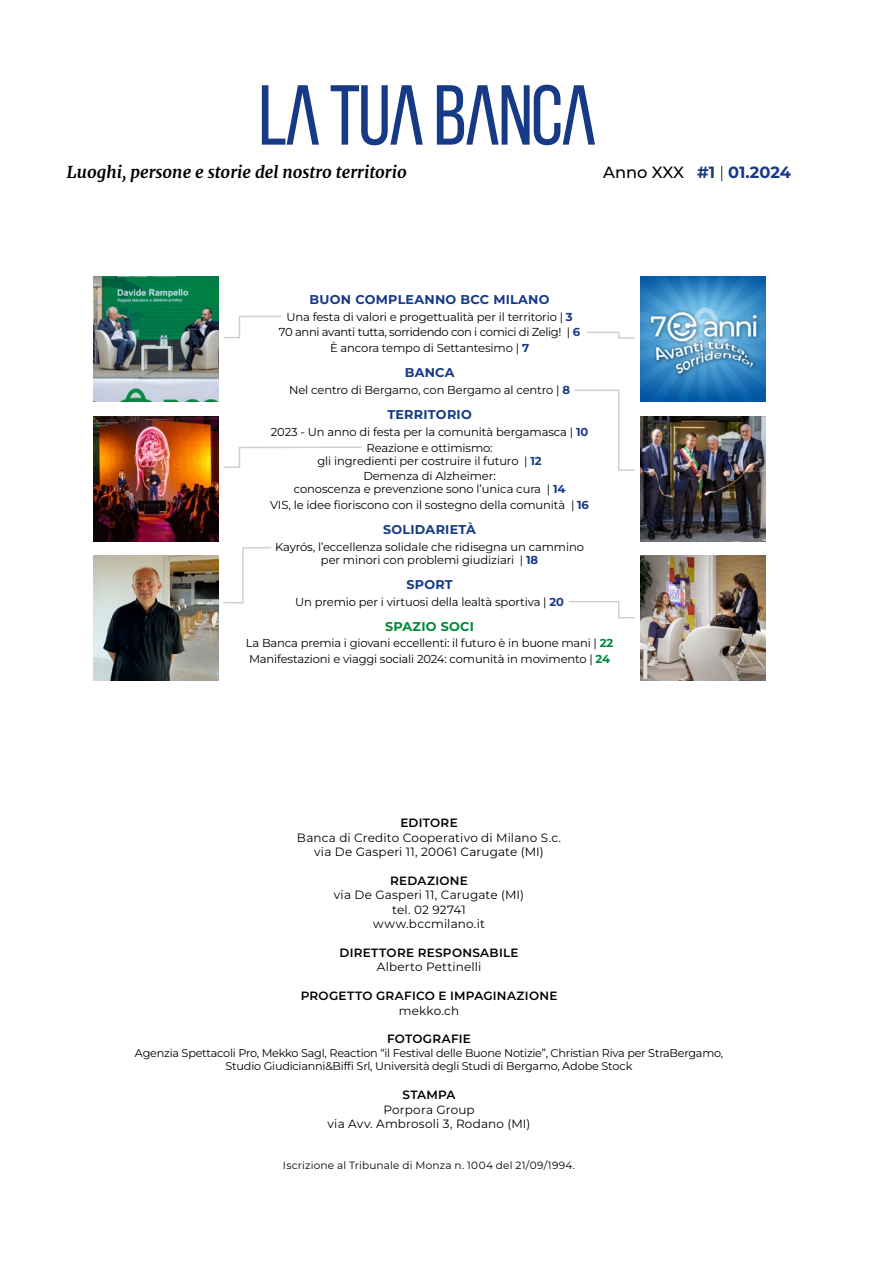
<style>
.page{position:relative;width:893px;height:1263px;background:#fff}
.page>*{position:absolute;margin:0;border:0;box-sizing:border-box;transform-origin:0 0}
.t1{font:italic 700 16.5px "Merriweather";color:#000}
.t2{font:700 16.2px "Montserrat";letter-spacing:-.005em;color:#173a86}
.t3{font:700 12.75px "Montserrat";letter-spacing:.02em;color:#173a86}
.t4{font:700 12.75px "Montserrat";letter-spacing:.02em;color:#008939}
.t5{font:12px/14.4px "Montserrat";letter-spacing:.015em;color:#000;text-align:center}
.t6{font:600 12px "Montserrat";letter-spacing:.025em;color:#000}
.t7{font:11.55px/15.9px "Montserrat";letter-spacing:-.01em;color:#000;text-align:center}
.t8{font:11.25px/13.5px "Montserrat";letter-spacing:-.02em;color:#000;text-align:center}
.t9{font:10.5px "Montserrat";letter-spacing:.02em;color:#000}
.s1{font-weight:500;color:#000}
.s2{font-weight:300;color:#000}
.s3{font-weight:700;color:#173a86}
.s4{font-weight:700;color:#008939}
</style>
<div class="page">
<img style="left:93px;top:277px;width:125px;height:125px">
<img style="left:640px;top:416px;width:125px;height:125px">
<img style="left:640px;top:276px;width:125px;height:125px">
<img style="left:93px;top:416px;width:125px;height:125px">
<svg style="left:223px;top:315px;width:59px;height:24px"></svg>
<svg style="left:223px;top:446px;width:139px;height:22px"></svg>
<svg style="left:574px;top:389px;width:61px;height:82px"></svg>
<svg style="left:587px;top:331px;width:48px;height:8px"></svg>
<svg style="left:568px;top:601px;width:67px;height:18px"></svg>
<svg style="left:223px;top:547px;width:49px;height:57px"></svg>
<svg style="left:262px;top:85px;width:57px;height:60px"></svg>
<svg style="left:331px;top:85px;width:92px;height:60px"></svg>
<svg style="left:437px;top:85px;width:158px;height:60px"></svg>
<img style="left:94px;top:556px;width:124px;height:125px">
<img style="left:640px;top:555px;width:126px;height:125px">
<h1 class="t1" style="left:67px;top:160px;width:341px">Luoghi, persone e storie del nostro territorio</h1>
<h2 class="t2" style="left:603px;top:161px;width:190px"><span class="s1">Anno XXX</span> #1 <span class="s2">|</span> 01.2024</h2>
<p class="t3" style="left:310px;top:291px;width:241px">BUON COMPLEANNO BCC MILANO</p>
<p class="t7" style="left:279px;top:308px;width:303px">Una festa di valori e progettualità per il territorio | <span class="s3">3<br></span>70 anni avanti tutta, sorridendo con i comici di Zelig! | <span class="s3">6<br></span>È ancora tempo di Settantesimo | <span class="s3">7</span></p>
<p class="t3" style="left:405px;top:364px;width:51px">BANCA</p>
<p class="t7" style="left:289px;top:382px;width:282px">Nel centro di Bergamo, con Bergamo al centro | <span class="s3">8</span></p>
<p class="t3" style="left:387px;top:406px;width:86px">TERRITORIO</p>
<p class="t7" style="left:271px;top:423px;width:319px">2023 - Un anno di festa per la comunità bergamasca | <span class="s3">10<br></span>Reazione e ottimismo:</p>
<p class="t7" style="left:317px;top:452px;width:226px">gli ingredienti per costruire il futuro | <span class="s3">12<br></span>Demenza di Alzheimer:</p>
<p class="t7" style="left:270px;top:481px;width:320px">conoscenza e prevenzione sono l’unica cura | <span class="s3">14<br></span>VIS, le idee fioriscono con il sostegno della comunità | <span class="s3">16</span></p>
<p class="t3" style="left:383px;top:521px;width:94px">SOLIDARIETÀ</p>
<p class="t7" style="left:275px;top:540px;width:310px;line-height:12.9px">Kayrós, l’eccellenza solidale che ridisegna un cammino per minori con problemi giudiziari | <span class="s3">18</span></p>
<p class="t3" style="left:406px;top:576px;width:48px">SPORT</p>
<p class="t7" style="left:295px;top:593px;width:270px">Un premio per i virtuosi della lealtà sportiva | <span class="s3">20</span></p>
<p class="t4" style="left:385px;top:617px;width:90px">SPAZIO SOCI</p>
<p class="t7" style="left:246px;top:635px;width:369px;text-align:left">La Banca premia i giovani eccellenti: il futuro è in buone mani | <span class="s4">22<br></span>Manifestazioni e viaggi sociali 2024: comunità in movimento | <span class="s4">24</span></p>
<p class="t6" style="left:400px;top:815px;width:59px">EDITORE</p>
<p class="t5" style="left:297px;top:830px;width:266px">Banca di Credito Cooperativo di Milano S.c. via De Gasperi 11, 20061 Carugate (MI)</p>
<p class="t6" style="left:390px;top:873px;width:79px">REDAZIONE</p>
<p class="t5" style="left:334px;top:888px;width:192px">via De Gasperi 11, Carugate (MI) tel. 02 92741<br>www.bccmilano.it</p>
<p class="t6" style="left:340px;top:945px;width:181px">DIRETTORE RESPONSABILE</p>
<p class="t5" style="left:377px;top:960px;width:106px">Alberto Pettinelli</p>
<p class="t6" style="left:301px;top:988px;width:258px">PROGETTO GRAFICO E IMPAGINAZIONE</p>
<p class="t5" style="left:399px;top:1003px;width:62px">mekko.ch</p>
<p class="t6" style="left:387px;top:1031px;width:85px">FOTOGRAFIE</p>
<p class="t8" style="left:135px;top:1046px;width:590px">Agenzia Spettacoli Pro, Mekko Sagl, Reaction “il Festival delle Buone Notizie”, Christian Riva per StraBergamo,<br>Studio Giudicianni&amp;Biffi Srl, Università degli Studi di Bergamo, Adobe Stock</p>
<p class="t6" style="left:402px;top:1087px;width:55px">STAMPA</p>
<p class="t5" style="left:328px;top:1102px;width:205px">Porpora Group<br>via Avv. Ambrosoli 3, Rodano (MI)</p>
<p class="t9" style="left:283px;top:1159px;width:294px">Iscrizione al Tribunale di Monza n. 1004 del 21/09/1994.</p>
</div>
